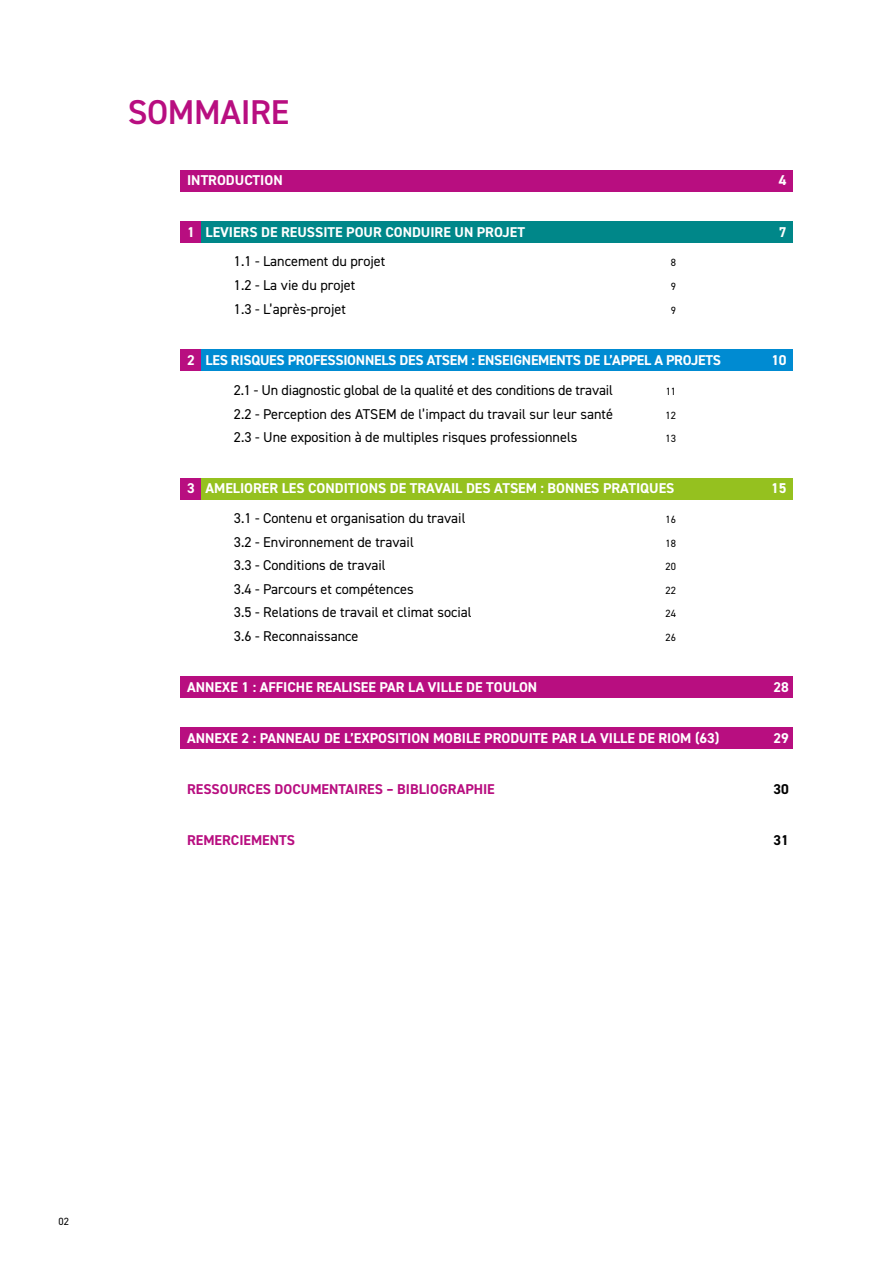
<style>
.page{position:relative;width:893px;height:1263px;background:#fff}
.page>*{position:absolute;margin:0;border:0;box-sizing:border-box;transform-origin:0 0}
.courant{font:600 34.5px "DIN2014";letter-spacing:-.01em;color:#b80e80}
.courant-2{font:14.25px "DIN2014";color:#000}
.courant-3{font:700 14.25px "DIN2014";color:#fff}
.courant-4{font:700 14.25px "DIN2014";letter-spacing:-.02em;color:#fff}
.courant-5{font:700 14.25px "DIN2014";color:#b80e80}
.courant-6{font:700 14.25px "DIN2014";color:#000}
.courant-7{font:10.5px "DIN2014";color:#000}
</style>
<div class="page">
<div style="left:180px;top:221px;width:21px;height:22px;background:#b80e80"></div>
<div style="left:201px;top:221px;width:591px;height:22px;background:#008789"></div>
<div style="left:180px;top:350px;width:21px;height:21px;background:#b80e80"></div>
<div style="left:201px;top:350px;width:591px;height:21px;background:#008bd2"></div>
<div style="left:180px;top:478px;width:21px;height:21px;background:#b80e80"></div>
<div style="left:201px;top:478px;width:591px;height:21px;background:#95c11f"></div>
<div style="left:180px;top:170px;width:21px;height:21px;background:#b80e80"></div>
<div style="left:201px;top:170px;width:591px;height:21px;background:#b80e80"></div>
<div style="left:180px;top:676px;width:21px;height:21px;background:#b80e80"></div>
<div style="left:201px;top:676px;width:591px;height:21px;background:#b80e80"></div>
<div style="left:180px;top:727px;width:21px;height:21px;background:#b80e80"></div>
<div style="left:201px;top:727px;width:591px;height:21px;background:#b80e80"></div>
<p class="courant" style="left:128px;top:89px;width:163px">SOMMAIRE</p>
<p class="courant-3" style="left:187px;top:171px;width:97px">INTRODUCTION</p>
<p class="courant-3" style="left:779px;top:171px;width:9px">4</p>
<p class="courant-3" style="left:187px;top:222px;width:339px">1 LEVIERS DE REUSSITE POUR CONDUIRE UN PROJET</p>
<p class="courant-3" style="left:779px;top:222px;width:9px">7</p>
<p class="courant-2" style="left:234px;top:253px;width:153px">1.1 - Lancement du projet</p>
<p class="courant-7" style="left:671px;top:256px;width:7px">8</p>
<p class="courant-2" style="left:234px;top:276px;width:123px">1.2 - La vie du projet</p>
<p class="courant-7" style="left:671px;top:280px;width:7px">9</p>
<p class="courant-2" style="left:234px;top:300px;width:113px">1.3 - L’après-projet</p>
<p class="courant-7" style="left:671px;top:304px;width:7px">9</p>
<p class="courant-4" style="left:187px;top:351px;width:535px">2 LES RISQUES PROFESSIONNELS DES ATSEM : ENSEIGNEMENTS DE L’APPEL A PROJETS</p>
<p class="courant-3" style="left:772px;top:351px;width:17px">10</p>
<p class="courant-2" style="left:234px;top:381px;width:381px">2.1 - Un diagnostic global de la qualité et des conditions de travail</p>
<p class="courant-7" style="left:666px;top:385px;width:12px">11</p>
<p class="courant-2" style="left:234px;top:405px;width:381px">2.2 - Perception des ATSEM de l’impact du travail sur leur santé</p>
<p class="courant-7" style="left:666px;top:409px;width:12px">12</p>
<p class="courant-2" style="left:234px;top:428px;width:345px">2.3 - Une exposition à de multiples risques professionnels</p>
<p class="courant-7" style="left:666px;top:432px;width:12px">13</p>
<p class="courant-3" style="left:187px;top:479px;width:489px">3 AMELIORER LES CONDITIONS DE TRAVAIL DES ATSEM : BONNES PRATIQUES</p>
<p class="courant-3" style="left:771px;top:479px;width:17px">15</p>
<p class="courant-2" style="left:234px;top:509px;width:233px">3.1 - Contenu et organisation du travail</p>
<p class="courant-7" style="left:666px;top:513px;width:12px">16</p>
<p class="courant-2" style="left:234px;top:533px;width:182px">3.2 - Environnement de travail</p>
<p class="courant-7" style="left:666px;top:536px;width:12px">18</p>
<p class="courant-2" style="left:234px;top:556px;width:154px">3.3 - Conditions de travail</p>
<p class="courant-7" style="left:666px;top:560px;width:12px">20</p>
<p class="courant-2" style="left:234px;top:580px;width:181px">3.4 - Parcours et compétences</p>
<p class="courant-7" style="left:666px;top:583px;width:12px">22</p>
<p class="courant-2" style="left:234px;top:603px;width:239px">3.5 - Relations de travail et climat social</p>
<p class="courant-7" style="left:666px;top:607px;width:12px">24</p>
<p class="courant-2" style="left:234px;top:627px;width:126px">3.6 - Reconnaissance</p>
<p class="courant-7" style="left:666px;top:630px;width:12px">26</p>
<p class="courant-3" style="left:187px;top:677px;width:352px">ANNEXE 1 : AFFICHE REALISEE PAR LA VILLE DE TOULON</p>
<p class="courant-3" style="left:773px;top:677px;width:17px">28</p>
<p class="courant-3" style="left:187px;top:728px;width:534px">ANNEXE 2 : PANNEAU DE L’EXPOSITION MOBILE PRODUITE PAR LA VILLE DE RIOM (63)</p>
<p class="courant-3" style="left:773px;top:728px;width:17px">29</p>
<p class="courant-5" style="left:187px;top:780px;width:309px">RESSOURCES DOCUMENTAIRES – BIBLIOGRAPHIE</p>
<p class="courant-6" style="left:773px;top:780px;width:17px">30</p>
<p class="courant-5" style="left:187px;top:831px;width:109px">REMERCIEMENTS</p>
<p class="courant-6" style="left:773px;top:831px;width:17px">31</p>
<p class="courant-7" style="left:59px;top:1214px;width:12px">02</p>
</div>
